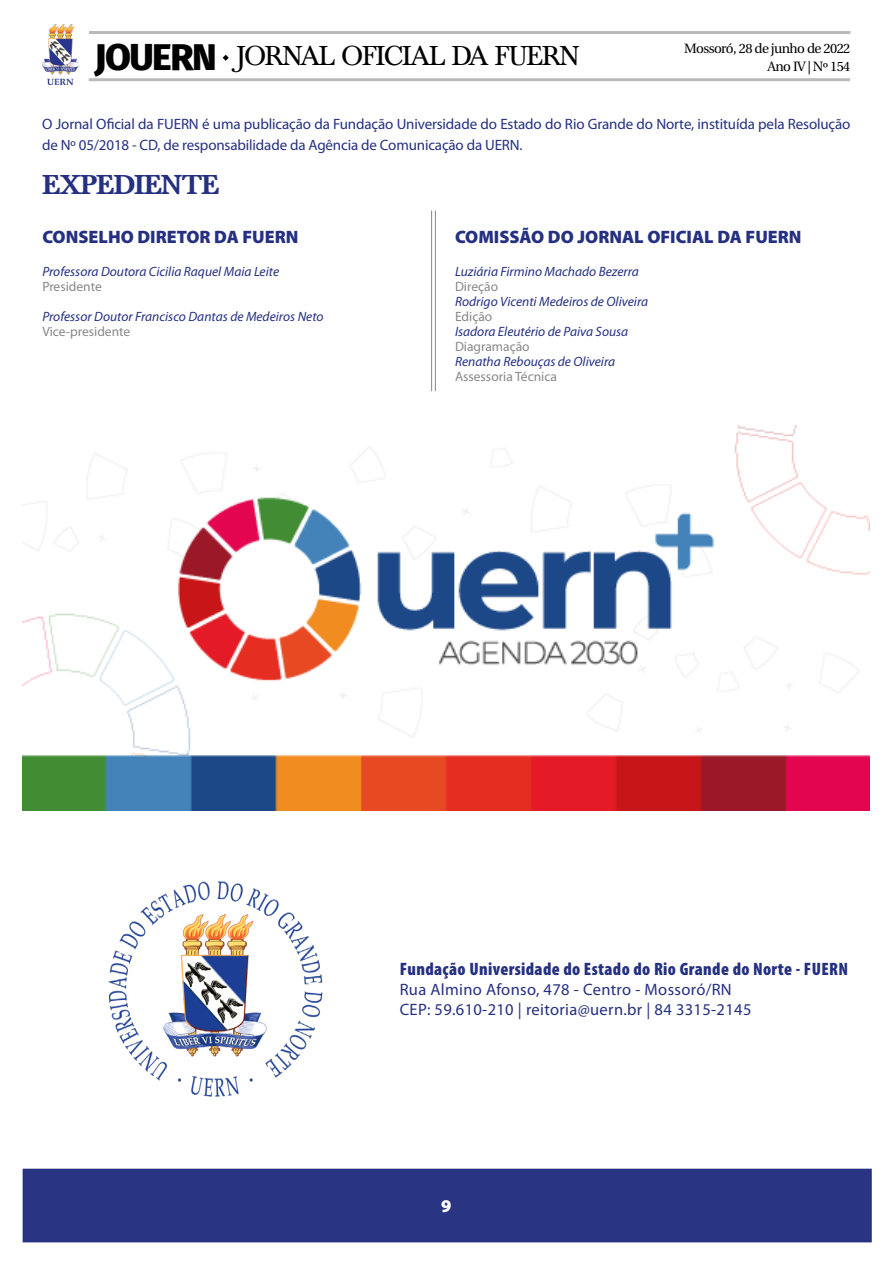
<style>
.page{position:relative;width:893px;height:1263px;background:#fff}
.page>*{position:absolute;margin:0;border:0;box-sizing:border-box;transform-origin:0 0}
.t1{font:800 37.5px "Fira Sans";letter-spacing:-.04em;color:#020203}
.t2{font:28.5px "Baskervald ADF Std";letter-spacing:-.04em;color:#000}
.t3{font:700 28.5px "Baskervald ADF Std";letter-spacing:-.04em;color:#253081}
.t4{font:900 18px "Myriad Pro";color:#253081}
.t5{font:900 condensed 18px "Myriad Pro";letter-spacing:.02em;color:#253081}
.t6{font:900 18px "Myriad Pro";color:#fff}
.t7{font:16.5px/19.8px "Myriad Pro";letter-spacing:.02em;color:#253081}
.t8{font:15px/21px "Myriad Pro";letter-spacing:-.01em;color:#253081}
.t9{font:italic 13.5px "Myriad Pro";color:#253081}
.t10{font:13.5px "Myriad Pro";color:#878787}
.t11{font:13.5px/18px "Heuristica";letter-spacing:-.04em;color:#000;text-align:right}
</style>
<div class="page">
<div style="left:23px;top:1169px;width:849px;height:73px;background:#293482"></div>
<hr style="left:435px;top:210px;width:1px;height:181px;background:#878787">
<hr style="left:431px;top:210px;width:1px;height:181px;background:#878787">
<img style="left:108px;top:881px;width:215px;height:216px">
<img style="left:43px;top:25px;width:35px;height:59px">
<hr style="left:89px;top:31px;width:761px;height:3px;background:#878787">
<hr style="left:89px;top:78px;width:761px;height:3px;background:#878787">
<svg style="left:222px;top:54px;width:7px;height:7px"></svg>
<img style="left:22px;top:425px;width:847px;height:385px">
<h1 class="t1" style="left:95px;top:24px;width:124px">JOUERN</h1>
<p class="t11" style="left:684px;top:39px;width:168px">Mossoró, 28 de junho de 2022<br>Ano IV | Nº 154</p>
<h2 class="t2" style="left:237px;top:40px;width:344px">JORNAL OFICIAL DA FUERN</h2>
<p class="t8" style="left:42px;top:113px;width:810px">O Jornal Oficial da FUERN é uma publicação da Fundação Universidade do Estado do Rio Grande do Norte, instituída pela Resolução de Nº 05/2018 - CD, de responsabilidade da Agência de Comunicação da UERN.</p>
<h2 class="t3" style="left:42px;top:169px;width:179px">EXPEDIENTE</h2>
<h3 class="t4" style="left:42px;top:225px;width:258px">CONSELHO DIRETOR DA FUERN</h3>
<p class="t9" style="left:42px;top:263px;width:238px">Professora Doutora Cicilia Raquel Maia Leite</p>
<p class="t10" style="left:42px;top:278px;width:61px">Presidente</p>
<p class="t9" style="left:42px;top:308px;width:283px">Professor Doutor Francisco Dantas de Medeiros Neto</p>
<p class="t10" style="left:42px;top:323px;width:89px">Vice-presidente</p>
<h3 class="t4" style="left:455px;top:225px;width:348px">COMISSÃO DO JORNAL OFICIAL DA FUERN</h3>
<p class="t9" style="left:455px;top:263px;width:185px">Luziária Firmino Machado Bezerra</p>
<p class="t10" style="left:455px;top:278px;width:45px">Direção</p>
<p class="t9" style="left:455px;top:293px;width:195px">Rodrigo Vicenti Medeiros de Oliveira</p>
<p class="t10" style="left:455px;top:308px;width:39px">Edição</p>
<p class="t9" style="left:455px;top:323px;width:175px">Isadora Eleutério de Paiva Sousa</p>
<p class="t10" style="left:455px;top:338px;width:76px">Diagramação</p>
<p class="t9" style="left:455px;top:353px;width:162px">Renatha Rebouças de Oliveira</p>
<p class="t10" style="left:455px;top:368px;width:103px">Assessoria Técnica</p>
<h3 class="t5" style="left:400px;top:958px;width:450px">Fundação Universidade do Estado do Rio Grande do Norte - FUERN</h3>
<p class="t7" style="left:400px;top:979px;width:353px">Rua Almino Afonso, 478 - Centro - Mossoró/RN<br>CEP: 59.610-210 | reitoria@uern.br | 84 3315-2145</p>
<h3 class="t6" style="left:441px;top:1194px;width:12px">9</h3>
</div>
